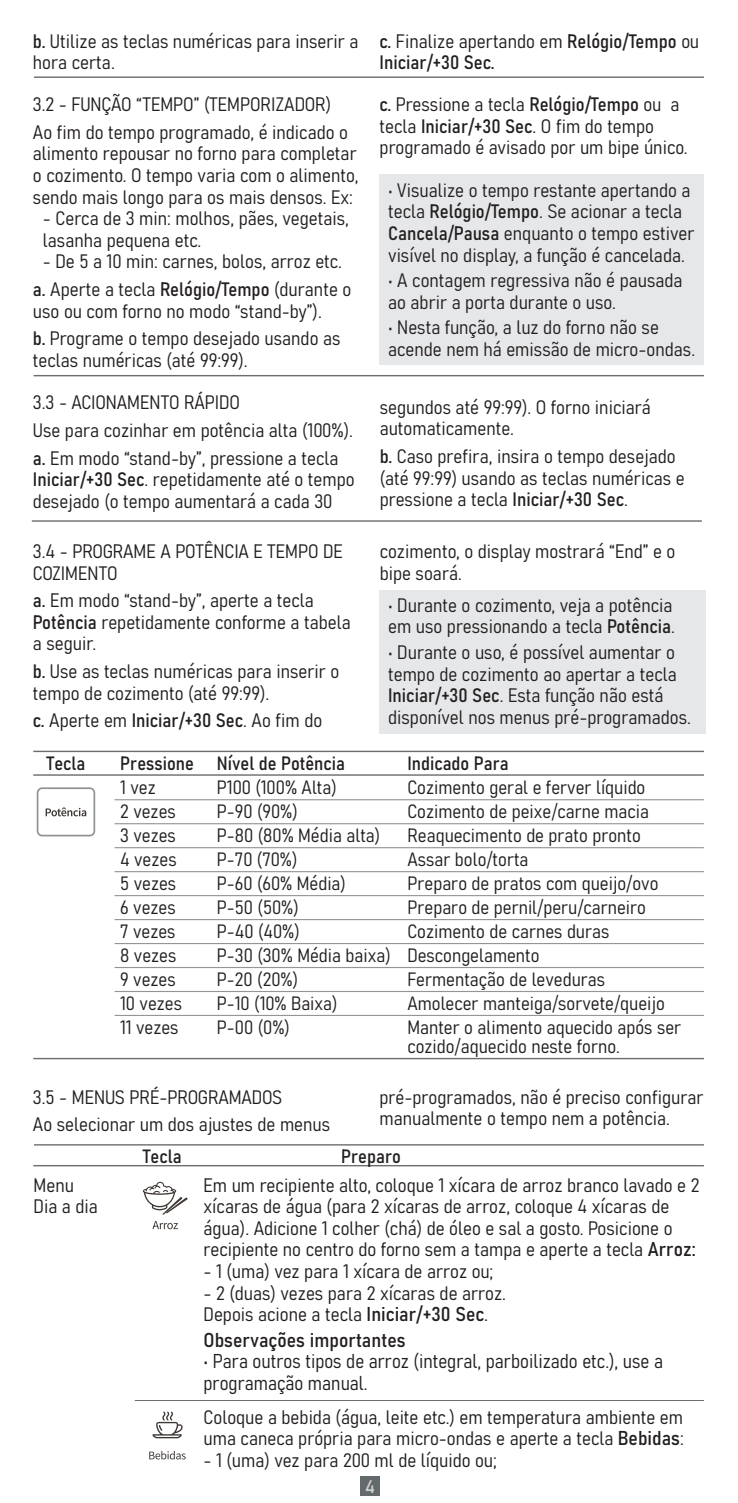
<style>
.page{position:relative;width:738px;height:1503px;background:#fff}
.page>*{position:absolute;margin:0;border:0;box-sizing:border-box;transform-origin:0 0}
.t1{font:19.8px/21.6px "Bahnschrift";color:#231f20}
.t2{font:19.2px/21.6px "Bahnschrift";color:#231f20}
.t3{font:19px/24px "Bahnschrift";color:#231f20}
.t4{font:18px "Bahnschrift";color:#d1d2d4}
.s1{font-size:19.8px}
</style>
<div class="page">
<div style="left:360px;top:1476px;width:19px;height:19px;background:#64696b"></div>
<hr style="left:33px;top:750px;width:670px;height:2px;background:#6c6d70">
<hr style="left:33px;top:774px;width:670px;height:1px;background:#6c6d70">
<hr style="left:33px;top:1057px;width:670px;height:2px;background:#6c6d70">
<hr style="left:114px;top:799px;width:589px;height:1px;background:#939598">
<hr style="left:114px;top:823px;width:589px;height:1px;background:#939598">
<hr style="left:114px;top:847px;width:589px;height:1px;background:#939598">
<hr style="left:114px;top:871px;width:589px;height:1px;background:#939598">
<hr style="left:114px;top:895px;width:589px;height:1px;background:#939598">
<hr style="left:114px;top:919px;width:589px;height:1px;background:#939598">
<hr style="left:114px;top:943px;width:589px;height:1px;background:#939598">
<hr style="left:114px;top:967px;width:589px;height:1px;background:#939598">
<hr style="left:114px;top:991px;width:589px;height:1px;background:#939598">
<hr style="left:114px;top:1014px;width:589px;height:2px;background:#939598">
<div style="left:37px;top:787px;width:58px;height:49px;border:2px solid #8e9091;border-radius:5px"></div>
<svg style="left:46px;top:807px;width:40px;height:9px"></svg>
<hr style="left:33px;top:1164px;width:670px;height:2px;background:#6c6d70">
<hr style="left:34px;top:1144px;width:669px;height:1px;background:#6c6d70">
<hr style="left:135px;top:1400px;width:568px;height:1px;background:#6c6d70">
<svg style="left:143px;top:1181px;width:45px;height:48px"></svg>
<svg style="left:152px;top:1411px;width:30px;height:27px"></svg>
<svg style="left:149px;top:1451px;width:36px;height:8px"></svg>
<div style="left:379px;top:175px;width:324px;height:190px;background:#e6e7e9"></div>
<div style="left:379px;top:589px;width:326px;height:144px;background:#e6e7e9"></div>
<hr style="left:34px;top:76px;width:669px;height:2px;background:#6c6d70">
<hr style="left:34px;top:375px;width:669px;height:1px;background:#6c6d70">
<hr style="left:32px;top:520px;width:669px;height:2px;background:#6c6d70">
<p class="t2" style="left:33px;top:29px;width:327px">b. Utilize as teclas numéricas para inserir a hora certa.</p>
<p class="t2" style="left:379px;top:29px;width:321px">c. Finalize apertando em Relógio/Tempo ou<br>Iniciar/+30 Sec.</p>
<p class="t2" style="left:33px;top:89px;width:316px;line-height:27.6px">3.2 - FUNÇÃO “TEMPO” (TEMPORIZADOR)<br>Ao fim do tempo programado, é indicado o</p>
<p class="t2" style="left:33px;top:141px;width:327px;text-align:justify">alimento repousar no forno para completar o cozimento. O tempo varia com o alimento, sendo mais longo para os mais densos. Ex:</p>
<p class="t2" style="left:43px;top:206px;width:307px">- Cerca de 3 min: molhos, pães, vegetais, lasanha pequena etc.</p>
<p class="t2" style="left:33px;top:246px;width:319px;line-height:27.6px;text-align:center">- De 5 a 10 min: carnes, bolos, arroz etc.<br>a. Aperte a tecla Relógio/Tempo (durante o</p>
<p class="t2" style="left:33px;top:296px;width:309px;line-height:27.6px">uso ou com forno no modo “stand-by”).<br>b. Programe o tempo desejado usando as</p>
<p class="t2" style="left:33px;top:348px;width:216px">teclas numéricas (até 99:99).</p>
<p class="t2" style="left:33px;top:387px;width:321px;line-height:27.6px">3.3 - ACIONAMENTO RÁPIDO<br>Use para cozinhar em potência alta (100%). a. Em modo “stand-by”, pressione a tecla</p>
<p class="t2" style="left:33px;top:467px;width:323px">Iniciar/+30 Sec. repetidamente até o tempo desejado (o tempo aumentará a cada 30</p>
<p class="t2" style="left:379px;top:92px;width:309px">c. Pressione a tecla Relógio/Tempo ou a tecla Iniciar/+30 Sec. O fim do tempo programado é avisado por um bipe único.</p>
<p class="t2" style="left:388px;top:178px;width:307px">• Visualize o tempo restante apertando a tecla Relógio/Tempo. Se acionar a tecla Cancela/Pausa enquanto o tempo estiver visível no display, a função é cancelada.</p>
<p class="t2" style="left:388px;top:268px;width:296px">• A contagem regressiva não é pausada ao abrir a porta durante o uso.</p>
<p class="t2" style="left:388px;top:315px;width:308px">• Nesta função, a luz do forno não se acende nem há emissão de micro-ondas.</p>
<p class="t2" style="left:379px;top:395px;width:272px">segundos até 99:99). O forno iniciará automaticamente.</p>
<p class="t2" style="left:379px;top:444px;width:306px">b. Caso prefira, insira o tempo desejado (até 99:99) usando as teclas numéricas e pressione a tecla Iniciar/+30 Sec.</p>
<p class="t2" style="left:379px;top:539px;width:297px">cozimento, o display mostrará “End” e o bipe soará.</p>
<p class="t2" style="left:33px;top:539px;width:311px">3.4 - PROGRAME A POTÊNCIA E TEMPO DE<br>COZIMENTO</p>
<p class="t2" style="left:33px;top:588px;width:319px">a. Em modo “stand-by”, aperte a tecla<br>Potência repetidamente conforme a tabela a seguir.</p>
<p class="t2" style="left:33px;top:659px;width:308px">b. Use as teclas numéricas para inserir o tempo de cozimento (até 99:99).</p>
<p class="t2" style="left:33px;top:708px;width:290px">c. Aperte em Iniciar/+30 Sec. Ao fim do</p>
<p class="t3" style="left:47px;top:749px;width:40px">Tecla</p>
<p class="t3" style="left:120px;top:749px;width:226px">Pressione Nível de Potência</p>
<p class="t3" style="left:407px;top:749px;width:103px">Indicado Para</p>
<p class="t2" style="left:388px;top:593px;width:288px">• Durante o cozimento, veja a potência em uso pressionando a tecla Potência.</p>
<p class="t2" style="left:388px;top:640px;width:304px">• Durante o uso, é possível aumentar o tempo de cozimento ao apertar a tecla Iniciar/+30 Sec. Esta função não está disponível nos menus pré-programados.</p>
<p class="t3" style="left:120px;top:774px;width:63px">1 vez<br>2 vezes<br>3 vezes<br>4 vezes<br>5 vezes<br>6 vezes<br>7 vezes<br>8 vezes<br>9 vezes<br>10 vezes<br>11 vezes</p>
<p class="t3" style="left:217px;top:774px;width:175px">P100 (100% Alta)<br>P-90 (90%)<br>P-80 (80% Média alta)<br>P-70 (70%)<br>P-60 (60% Média)<br>P-50 (50%)<br>P-40 (40%)<br>P-30 (30% Média baixa)<br>P-20 (20%)<br>P-10 (10% Baixa)<br>P-00 (0%)</p>
<p class="t3" style="left:407px;top:774px;width:275px">Cozimento geral e ferver líquido<br>Cozimento de peixe/carne macia<br>Reaquecimento de prato pronto<br>Assar bolo/torta<br>Preparo de pratos com queijo/ovo<br>Preparo de pernil/peru/carneiro<br>Cozimento de carnes duras<br>Descongelamento<br>Fermentação de leveduras<br>Amolecer manteiga/sorvete/queijo<br>Manter o alimento aquecido após ser</p>
<p class="t3" style="left:407px;top:1033px;width:214px">cozido/aquecido neste forno.</p>
<p class="t2" style="left:33px;top:1081px;width:298px;line-height:27.6px">3.5 - MENUS PRÉ-PROGRAMADOS<br>Ao selecionar um dos ajustes de menus</p>
<p class="t3" style="left:143px;top:1142px;width:40px">Tecla</p>
<p class="t3" style="left:341px;top:1142px;width:61px">Preparo</p>
<p class="t2" style="left:34px;top:1173px;width:66px">Menu<br>Dia a dia</p>
<p class="t2" style="left:379px;top:1084px;width:325px">pré-programados, não é preciso configurar manualmente o tempo nem a potência.</p>
<p class="t2" style="left:203px;top:1172px;width:497px">Em um recipiente alto, coloque 1 xícara de arroz branco lavado e 2 xícaras de água (para 2 xícaras de arroz, coloque 4 xícaras de água). Adicione 1 colher (chá) de óleo e sal a gosto. Posicione o recipiente no centro do forno sem a tampa e aperte a tecla <span class="s1">Arroz:</span></p>
<p class="t2" style="left:203px;top:1259px;width:291px">- 1 (uma) vez para 1 xícara de arroz ou;</p>
<p class="t2" style="left:203px;top:1280px;width:304px">- 2 (duas) vezes para 2 xícaras de arroz.<br>Depois acione a tecla <span class="s1">Iniciar/+30 Sec.</span></p>
<p class="t1" style="left:203px;top:1327px;width:203px">Observações importantes</p>
<p class="t1" style="left:203px;top:1349px;width:460px">• Para outros tipos de arroz (integral, parboilizado etc.), use a programação manual.</p>
<p class="t2" style="left:203px;top:1404px;width:481px">Coloque a bebida (água, leite etc.) em temperatura ambiente em uma caneca própria para micro-ondas e aperte a tecla <span class="s1">Bebidas</span>:</p>
<p class="t2" style="left:203px;top:1447px;width:295px">- 1 (uma) vez para 200 ml de líquido ou;</p>
<p class="t4" style="left:364px;top:1473px;width:12px">4</p>
</div>
